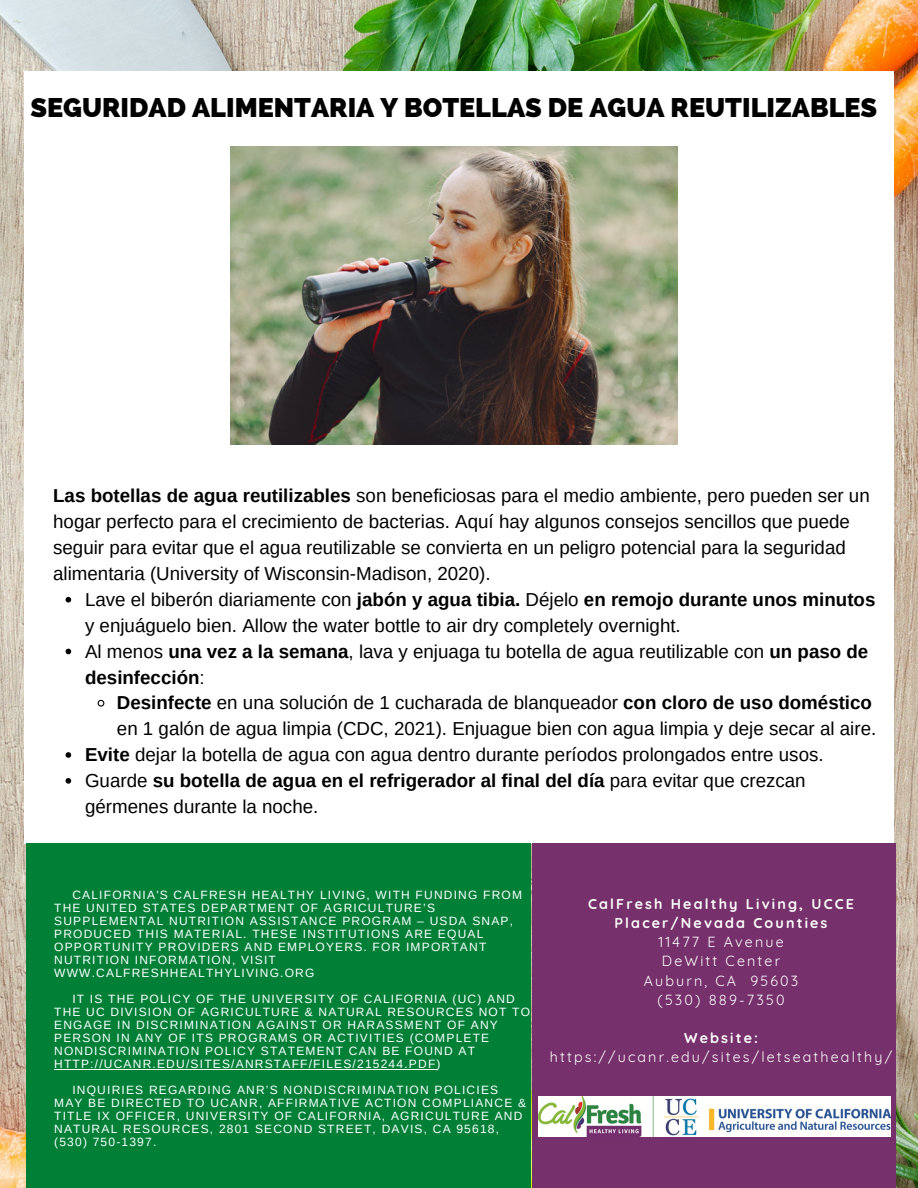
<style>
.page{position:relative;width:918px;height:1188px;background:#fff}
.page>*{position:absolute;margin:0;border:0;box-sizing:border-box;transform-origin:0 0}
.t1{font:800 27px "Raleway";color:#000}
.t2{font:18.75px/25.8px "Arimo";color:#000}
.t3{font:14.25px "Quicksand";letter-spacing:.15em;color:#fff}
.t4{font:700 14.25px/19.2px "Quicksand";letter-spacing:.15em;color:#fff;text-align:center}
.t5{font:12px/13px "Arimo";letter-spacing:.1em;color:#fff}
.s1{font-weight:700}
</style>
<div class="page">
<img style="left:0;top:0;width:918px;height:1188px">
<div style="left:24px;top:71px;width:870px;height:773px;background:#fff"></div>
<div style="left:532px;top:844px;width:364px;height:344px;background:#76306b"></div>
<div style="left:26px;top:844px;width:505px;height:344px;background:#008037"></div>
<img style="left:538px;top:1096px;width:352px;height:41px">
<hr style="left:54px;top:1069px;width:383px;height:1px;background:#fff">
<img style="left:230px;top:147px;width:448px;height:298px">
<svg style="left:66px;top:597px;width:5px;height:6px"></svg>
<svg style="left:66px;top:649px;width:5px;height:5px"></svg>
<svg style="left:97px;top:699px;width:8px;height:8px"></svg>
<svg style="left:66px;top:752px;width:5px;height:6px"></svg>
<svg style="left:66px;top:778px;width:5px;height:6px"></svg>
<p class="t1" style="left:30px;top:92px;width:848px">SEGURIDAD ALIMENTARIA Y BOTELLAS DE AGUA REUTILIZABLES</p>
<p class="t2" style="left:53px;top:483px;width:818px"><span class="s1">Las botellas de agua reutilizables</span> son beneficiosas para el medio ambiente, pero pueden ser un hogar perfecto para el crecimiento de bacterias. Aquí hay algunos consejos sencillos que puede seguir para evitar que el agua reutilizable se convierta en un peligro potencial para la seguridad alimentaria (University of Wisconsin-Madison, 2020).</p>
<p class="t2" style="left:85px;top:587px;width:792px">Lave el biberón diariamente con <span class="s1">jabón y agua tibia.</span> Déjelo <span class="s1">en remojo durante unos minutos </span>y enjuáguelo bien. Allow the water bottle to air dry completely overnight.</p>
<p class="t2" style="left:85px;top:638px;width:785px">Al menos <span class="s1">una vez a la semana</span>, lava y enjuaga tu botella de agua reutilizable con <span class="s1">un paso de desinfección</span>:</p>
<p class="t2" style="left:117px;top:690px;width:761px"><span class="s1">Desinfecte</span> en una solución de 1 cucharada de blanqueador <span class="s1">con cloro de uso doméstico </span>en 1 galón de agua limpia (CDC, 2021). Enjuague bien con agua limpia y deje secar al aire.</p>
<p class="t2" style="left:85px;top:742px;width:740px"><span class="s1">Evite</span> dejar la botella de agua con agua dentro durante períodos prolongados entre usos.</p>
<p class="t2" style="left:85px;top:768px;width:722px">Guarde <span class="s1">su botella de agua en el refrigerador al final del día</span> para evitar que crezcan gérmenes durante la noche.</p>
<p class="t5" style="left:54px;top:888px;width:469px;text-indent:18px">CALIFORNIA'S CALFRESH HEALTHY LIVING, WITH FUNDING FROM THE UNITED STATES DEPARTMENT OF AGRICULTURE’S SUPPLEMENTAL NUTRITION ASSISTANCE PROGRAM – USDA SNAP, PRODUCED THIS MATERIAL. THESE INSTITUTIONS ARE EQUAL OPPORTUNITY PROVIDERS AND EMPLOYERS. FOR IMPORTANT NUTRITION INFORMATION, VISIT WWW.CALFRESHHEALTHYLIVING.ORG</p>
<p class="t5" style="left:54px;top:992px;width:477px;text-indent:18px">IT IS THE POLICY OF THE UNIVERSITY OF CALIFORNIA (UC) AND THE UC DIVISION OF AGRICULTURE &amp; NATURAL RESOURCES NOT TO ENGAGE IN DISCRIMINATION AGAINST OR HARASSMENT OF ANY PERSON IN ANY OF ITS PROGRAMS OR ACTIVITIES (COMPLETE NONDISCRIMINATION POLICY STATEMENT CAN BE FOUND AT HTTP://UCANR.EDU/SITES/ANRSTAFF/FILES/215244.PDF)</p>
<p class="t5" style="left:54px;top:1083px;width:473px;text-indent:18px">INQUIRIES REGARDING ANR’S NONDISCRIMINATION POLICIES MAY BE DIRECTED TO UCANR, AFFIRMATIVE ACTION COMPLIANCE &amp; TITLE IX OFFICER, UNIVERSITY OF CALIFORNIA, AGRICULTURE AND NATURAL RESOURCES, 2801 SECOND STREET, DAVIS, CA 95618, (530) 750-1397.</p>
<p class="t4" style="left:588px;top:894px;width:268px">CalFresh Healthy Living, UCCE<br>Placer/Nevada Counties</p>
<p class="t3" style="left:658px;top:933px;width:127px">11477 E Avenue</p>
<p class="t3" style="left:662px;top:952px;width:120px">DeWitt Center</p>
<p class="t3" style="left:644px;top:971px;width:156px">Auburn, CA 95603</p>
<p class="t3" style="left:658px;top:990px;width:129px">(530) 889-7350</p>
<p class="t4" style="left:684px;top:1028px;width:75px">Website:</p>
<p class="t3" style="left:550px;top:1048px;width:344px">https://ucanr.edu/sites/letseathealthy/</p>
</div>
